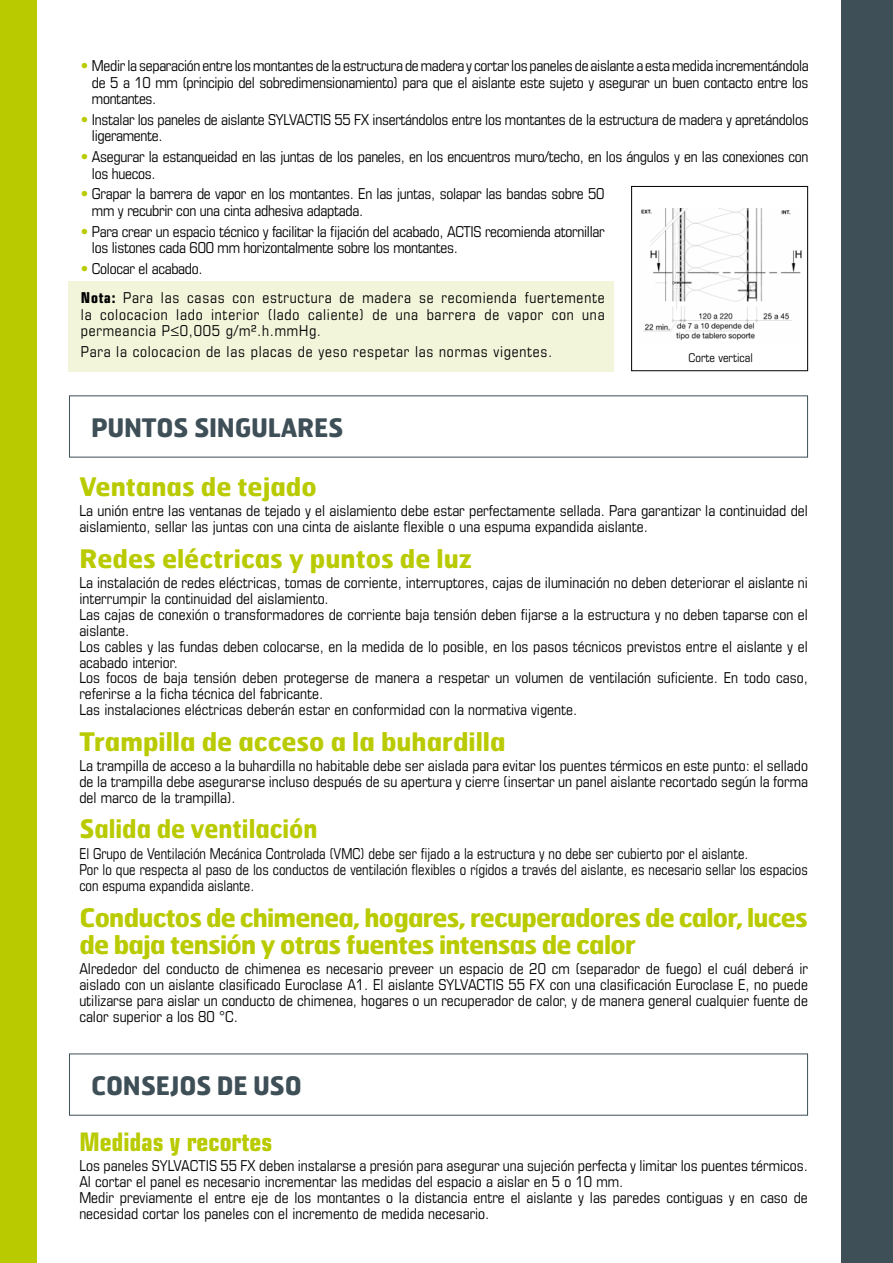
<style>
.page{position:relative;width:893px;height:1263px;background:#fff}
.page>*{position:absolute;margin:0;border:0;box-sizing:border-box;transform-origin:0 0}
.t1{font:700 25.5px/27px "Hermes";letter-spacing:-.03em;color:#b9cb00}
.t2{font:700 25.5px "Hermes";color:#b9cb00}
.t3{font:700 25.5px "Hermes";letter-spacing:-.01em;color:#3e4f57;scale:.95 1}
.t4{font:700 25.5px "Hermes";color:#b9cb00;scale:.93 1}
.t5{font:700 condensed 25.5px "Eurostile";color:#b9cb00}
.t6{font:condensed 15px/15.9px "Eurostile";color:#000}
.t7{font:condensed 15px/16.5px "Eurostile";letter-spacing:-.02em;color:#000}
.t8{font:condensed 15px/16.4px "Eurostile";color:#000;scale:.93 1}
.t9{font:condensed 15px/29.2px "Eurostile";letter-spacing:.05em;color:#000}
.t10{font:condensed 12px "Eurostile";color:#000}
.s1{color:#b9cb00}
.s2{font-weight:700}
</style>
<div class="page">
<div style="left:69px;top:281px;width:545px;height:91px;background:#f2f5da"></div>
<div style="left:842px;top:0;width:51px;height:1263px;background:#3e4f57"></div>
<div style="left:0;top:0;width:36px;height:1263px;background:#b9cb00"></div>
<img style="left:641px;top:209px;width:161px;height:132px">
<div style="left:631px;top:186px;width:177px;height:185px;border:1px solid #000"></div>
<p class="t6" style="left:92px;top:57px;width:718px;line-height:16.5px;text-align:justify;text-indent:-11px"><span class="s1">•</span> Medir la separación entre los montantes de la estructura de madera y cortar los paneles de aislante a esta medida incrementándola de 5 a 10 mm (principio del sobredimensionamiento) para que el aislante este sujeto y asegurar un buen contacto entre los montantes.</p>
<p class="t7" style="left:92px;top:111px;width:718px;text-indent:-11px"><span class="s1">•</span> Instalar los paneles de aislante SYLVACTIS 55 FX insertándolos entre los montantes de la estructura de madera y apretándolos ligeramente.</p>
<p class="t7" style="left:92px;top:148px;width:718px;text-indent:-11px"><span class="s1">•</span> Asegurar la estanqueidad en las juntas de los paneles, en los encuentros muro/techo, en los ángulos y en las conexiones con los huecos.</p>
<p class="t7" style="left:92px;top:185px;width:514px;text-indent:-11px"><span class="s1">•</span> Grapar la barrera de vapor en los montantes. En las juntas, solapar las bandas sobre 50 mm y recubrir con una cinta adhesiva adaptada.</p>
<p class="t7" style="left:92px;top:223px;width:514px;text-indent:-11px"><span class="s1">•</span> Para crear un espacio técnico y facilitar la fijación del acabado, ACTIS recomienda atornillar los listones cada 600 mm horizontalmente sobre los montantes.</p>
<p class="t9" style="left:81px;top:253px;width:525px"><span class="s1">•</span> Colocar el acabado.<br><span class="s2">Nota:</span> Para las casas con estructura de madera se recomienda fuertemente</p>
<p class="t9" style="left:81px;top:306px;width:525px;line-height:16.5px">la colocacion lado interior (lado caliente) de una barrera de vapor con una permeancia P≤0,005 g/m².h.mmHg.</p>
<p class="t9" style="left:81px;top:336px;width:473px">Para la colocacion de las placas de yeso respetar las normas vigentes.</p>
<p class="t10" style="left:688px;top:351px;width:66px">Corte vertical</p>
<h1 class="t3" style="left:91px;top:411px;width:267px">PUNTOS SINGULARES</h1>
<h1 class="t2" style="left:79px;top:470px;width:239px">Ventanas de tejado</h1>
<p class="t6" style="left:79px;top:503px;width:730px">La unión entre las ventanas de tejado y el aislamiento debe estar perfectamente sellada. Para garantizar la continuidad del aislamiento, sellar las juntas con una cinta de aislante flexible o una espuma expandida aislante.</p>
<h1 class="t2" style="left:79px;top:542px;width:394px">Redes eléctricas y puntos de luz</h1>
<p class="t6" style="left:79px;top:574px;width:730px">La instalación de redes eléctricas, tomas de corriente, interruptores, cajas de iluminación no deben deteriorar el aislante ni interrumpir la continuidad del aislamiento.<br>Las cajas de conexión o transformadores de corriente baja tensión deben fijarse a la estructura y no deben taparse con el aislante.<br>Los cables y las fundas deben colocarse, en la medida de lo posible, en los pasos técnicos previstos entre el aislante y el acabado interior.<br>Los focos de baja tensión deben protegerse de manera a respetar un volumen de ventilación suficiente. En todo caso, referirse a la ficha técnica del fabricante.<br>Las instalaciones eléctricas deberán estar en conformidad con la normativa vigente.</p>
<h1 class="t2" style="left:79px;top:725px;width:428px">Trampilla de acceso a la buhardilla</h1>
<p class="t6" style="left:79px;top:757px;width:730px;text-align:justify">La trampilla de acceso a la buhardilla no habitable debe ser aislada para evitar los puentes térmicos en este punto: el sellado de la trampilla debe asegurarse incluso después de su apertura y cierre (insertar un panel aislante recortado según la forma del marco de la trampilla).</p>
<h1 class="t4" style="left:79px;top:812px;width:258px">Salida de ventilación</h1>
<p class="t8" style="left:79px;top:845px;width:785px">El Grupo de Ventilación Mecánica Controlada (VMC) debe ser fijado a la estructura y no debe ser cubierto por el aislante.<br>Por lo que respecta al paso de los conductos de ventilación flexibles o rígidos a través del aislante, es necesario sellar los espacios con espuma expandida aislante.</p>
<h1 class="t1" style="left:79px;top:903px;width:730px">Conductos de chimenea, hogares, recuperadores de calor, luces de baja tensión y otras fuentes intensas de calor</h1>
<p class="t6" style="left:79px;top:960px;width:730px;text-align:justify">Alrededor del conducto de chimenea es necesario preveer un espacio de 20 cm (separador de fuego) el cuál deberá ir aislado con un aislante clasificado Euroclase A1. El aislante SYLVACTIS 55 FX con una clasificación Euroclase E, no puede utilizarse para aislar un conducto de chimenea, hogares o un recuperador de calor, y de manera general cualquier fuente de calor superior a los 80 °C.</p>
<h1 class="t3" style="left:91px;top:1069px;width:223px">CONSEJOS DE USO</h1>
<h1 class="t5" style="left:79px;top:1126px;width:194px">Medidas y recortes</h1>
<p class="t6" style="left:79px;top:1157px;width:730px">Los paneles SYLVACTIS 55 FX deben instalarse a presión para asegurar una sujeción perfecta y limitar los puentes térmicos.<br>Al cortar el panel es necesario incrementar las medidas del espacio a aislar en 5 o 10 mm.<br>Medir previamente el entre eje de los montantes o la distancia entre el aislante y las paredes contiguas y en caso de necesidad cortar los paneles con el incremento de medida necesario.</p>
</div>
